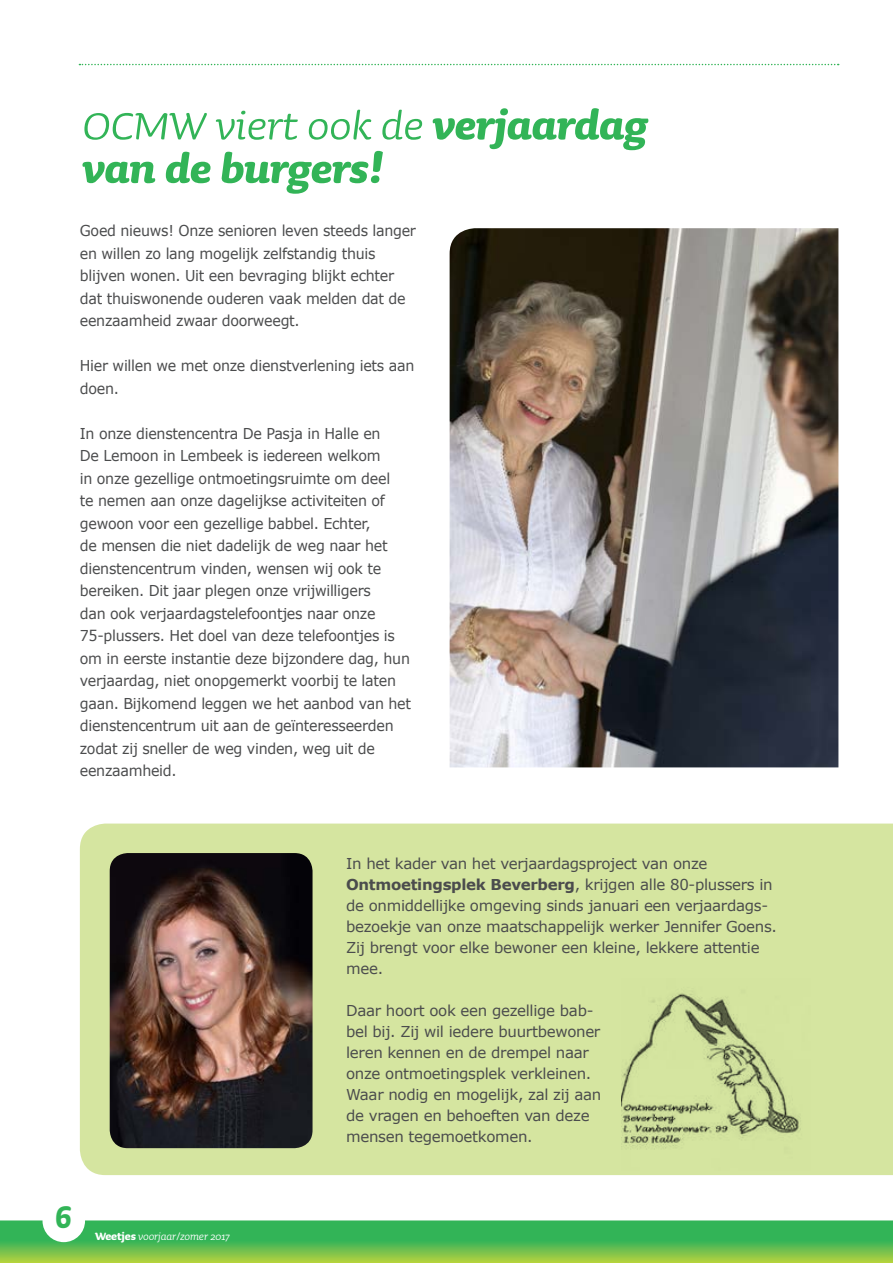
<style>
.page{position:relative;width:893px;height:1263px;background:#fff}
.page>*{position:absolute;margin:0;border:0;box-sizing:border-box;transform-origin:0 0}
.t1{font:italic 700 51px/43.5px "Sauna";letter-spacing:-.01em;color:#32b457}
.t2{font:700 39px "Sauna";color:#32b457;scale:.9 1}
.t3{font:15px/22.5px "Verdana";letter-spacing:-.02em;color:#4b4c4d;scale:.95 1}
.t4{font:15px/21px "Verdana";letter-spacing:-.02em;color:#4b4c4d}
.t5{font:italic 13.5px "Sauna";letter-spacing:-.01em;color:#fff;scale:.95 1}
.s1{font-weight:400}
.s2{font-weight:700;font-style:normal}
.s3{font-weight:700}
</style>
<div class="page">
<svg style="left:0;top:1220px;width:893px;height:43px;background:#59bc53"></svg>
<div style="left:43px;top:1199px;width:42px;height:43px;background:#fff;border-radius:50%"></div>
<svg style="left:79px;top:64px;width:760px;height:1px"></svg>
<div style="left:80px;top:823px;width:813px;height:352px;background:#d5e5a0"></div>
<img style="left:450px;top:228px;width:388px;height:539px">
<img style="left:110px;top:853px;width:203px;height:295px">
<img style="left:622px;top:978px;width:189px;height:192px">
<h1 class="t1" style="left:82px;top:103px;width:567px"><span class="s1">OCMW viert ook de</span> verjaardag van de burgers!</h1>
<p class="t3" style="left:80px;top:220px;width:355px">Goed nieuws! Onze senioren leven steeds langer en willen zo lang mogelijk zelfstandig thuis blijven wonen. Uit een bevraging blijkt echter dat thuiswonende ouderen vaak melden dat de eenzaamheid zwaar doorweegt.</p>
<p class="t3" style="left:80px;top:355px;width:354px">Hier willen we met onze dienstverlening iets aan doen.</p>
<p class="t3" style="left:80px;top:422px;width:350px">In onze dienstencentra De Pasja in Halle en<br>De Lemoon in Lembeek is iedereen welkom<br>in onze gezellige ontmoetingsruimte om deel<br>te nemen aan onze dagelijkse activiteiten of gewoon voor een gezellige babbel. Echter,<br>de mensen die niet dadelijk de weg naar het dienstencentrum vinden, wensen wij ook te bereiken. Dit jaar plegen onze vrijwilligers<br>dan ook verjaardagstelefoontjes naar onze 75-plussers. Het doel van deze telefoontjes is om in eerste instantie deze bijzondere dag, hun verjaardag, niet onopgemerkt voorbij te laten gaan. Bijkomend leggen we het aanbod van het dienstencentrum uit aan de geïnteresseerden zodat zij sneller de weg vinden, weg uit de eenzaamheid.</p>
<h2 class="t2" style="left:55px;top:1197px;width:19px">6</h2>
<p class="t5" style="left:95px;top:1229px;width:143px"><span class="s2">Weetjes</span> voorjaar/zomer 2017</p>
<p class="t4" style="left:346px;top:854px;width:432px">In het kader van het verjaardagsproject van onze <span class="s3">Ontmoetingsplek Beverberg</span>, krijgen alle 80-plussers in de onmiddellijke omgeving sinds januari een verjaardags&shy;bezoekje van onze maatschappelijk werker Jennifer Goens.<br>Zij brengt voor elke bewoner een kleine, lekkere attentie mee.</p>
<p class="t4" style="left:346px;top:1001px;width:257px">Daar hoort ook een gezellige bab&shy;bel bij. Zij wil iedere buurtbewoner leren kennen en de drempel naar onze ontmoetingsplek verkleinen.<br>Waar nodig en mogelijk, zal zij aan de vragen en behoeften van deze mensen tegemoetkomen.</p>
</div>
